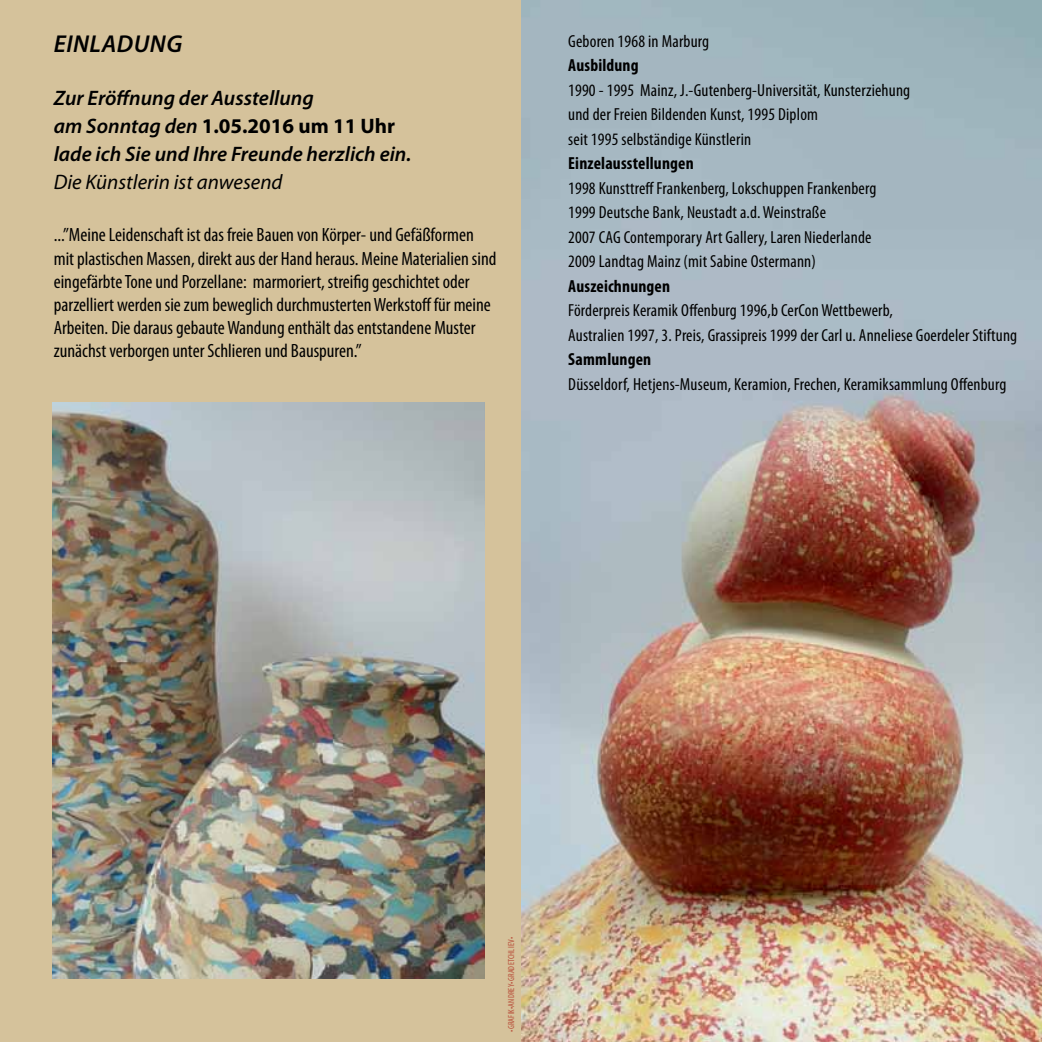
<style>
.page{position:relative;width:1042px;height:1042px;background:#fff}
.page>*{position:absolute;margin:0;border:0;box-sizing:border-box;transform-origin:0 0}
.t1{font:italic 600 24.5px "Myriad Pro";letter-spacing:.095em;color:#000}
.t2{font:italic 600 21px/28px "Myriad Pro";color:#000}
.t3{font:italic 21px "Myriad Pro";color:#000}
.t4{font:condensed 19.25px/23.1px "Myriad Pro";color:#000}
.t5{font:condensed 17.5px/24.5px "Myriad Pro";letter-spacing:.01em;color:#000}
.t6{font:700 condensed 17.5px "Myriad Pro";letter-spacing:.01em;color:#000}
.t7{font:condensed 8.75px "Myriad Pro";color:#b84e3a}
.s1{font-weight:700;font-style:normal}
</style>
<div class="page">
<img style="left:521px;top:0;width:521px;height:1042px">
<div style="left:0;top:0;width:521px;height:1042px;background:#d5c29b"></div>
<img style="left:52px;top:403px;width:433px;height:576px">
<h1 class="t1" style="left:54px;top:28px;width:127px">Einladung</h1>
<p class="t2" style="left:54px;top:83px;width:359px">Zur Eröffnung der Ausstellung<br>am Sonntag den <span class="s1">1.05.2016 um 11 Uhr </span>lade ich Sie und Ihre Freunde herzlich ein.</p>
<p class="t3" style="left:54px;top:169px;width:230px">Die Künstlerin ist anwesend</p>
<p class="t4" style="left:54px;top:223px;width:444px">...”Meine Leidenschaft ist das freie Bauen von Körper- und Gefäßformen mit plastischen Massen, direkt aus der Hand heraus. Meine Materialien sind eingefärbte Tone und Porzellane: marmoriert, streifig geschichtet oder parzelliert werden sie zum beweglich durchmusterten Werkstoff für meine Arbeiten. Die daraus gebaute Wandung enthält das entstandene Muster zunächst verborgen unter Schlieren und Bauspuren.”</p>
<p class="t5" style="left:568px;top:28px;width:142px">Geboren 1968 in Marburg</p>
<p class="t6" style="left:568px;top:54px;width:72px">Ausbildung</p>
<p class="t5" style="left:568px;top:77px;width:343px">1990 - 1995 Mainz, J.-Gutenberg-Universität, Kunsterziehung und der Freien Bildenden Kunst, 1995 Diplom<br>seit 1995 selbständige Künstlerin</p>
<p class="t6" style="left:568px;top:152px;width:127px">Einzelausstellungen</p>
<p class="t5" style="left:568px;top:175px;width:310px">1998 Kunsttreff Frankenberg, Lokschuppen Frankenberg 1999 Deutsche Bank, Neustadt a.d. Weinstraße<br>2007 CAG Contemporary Art Gallery, Laren Niederlande 2009 Landtag Mainz (mit Sabine Ostermann)</p>
<p class="t6" style="left:568px;top:275px;width:103px">Auszeichnungen</p>
<p class="t5" style="left:568px;top:298px;width:450px">Förderpreis Keramik Offenburg 1996,b CerCon Wettbewerb,<br>Australien 1997, 3. Preis, Grassipreis 1999 der Carl u. Anneliese Goerdeler Stiftung</p>
<p class="t6" style="left:568px;top:348px;width:85px">Sammlungen</p>
<p class="t5" style="left:568px;top:371px;width:440px">Düsseldorf, Hetjens-Museum, Keramion, Frechen, Keramiksammlung Offenburg</p>
<p class="t7" style="left:506px;top:1032px;width:96px;rotate:-90deg">•grafik•Andrey•Gradetchliev•</p>
</div>
